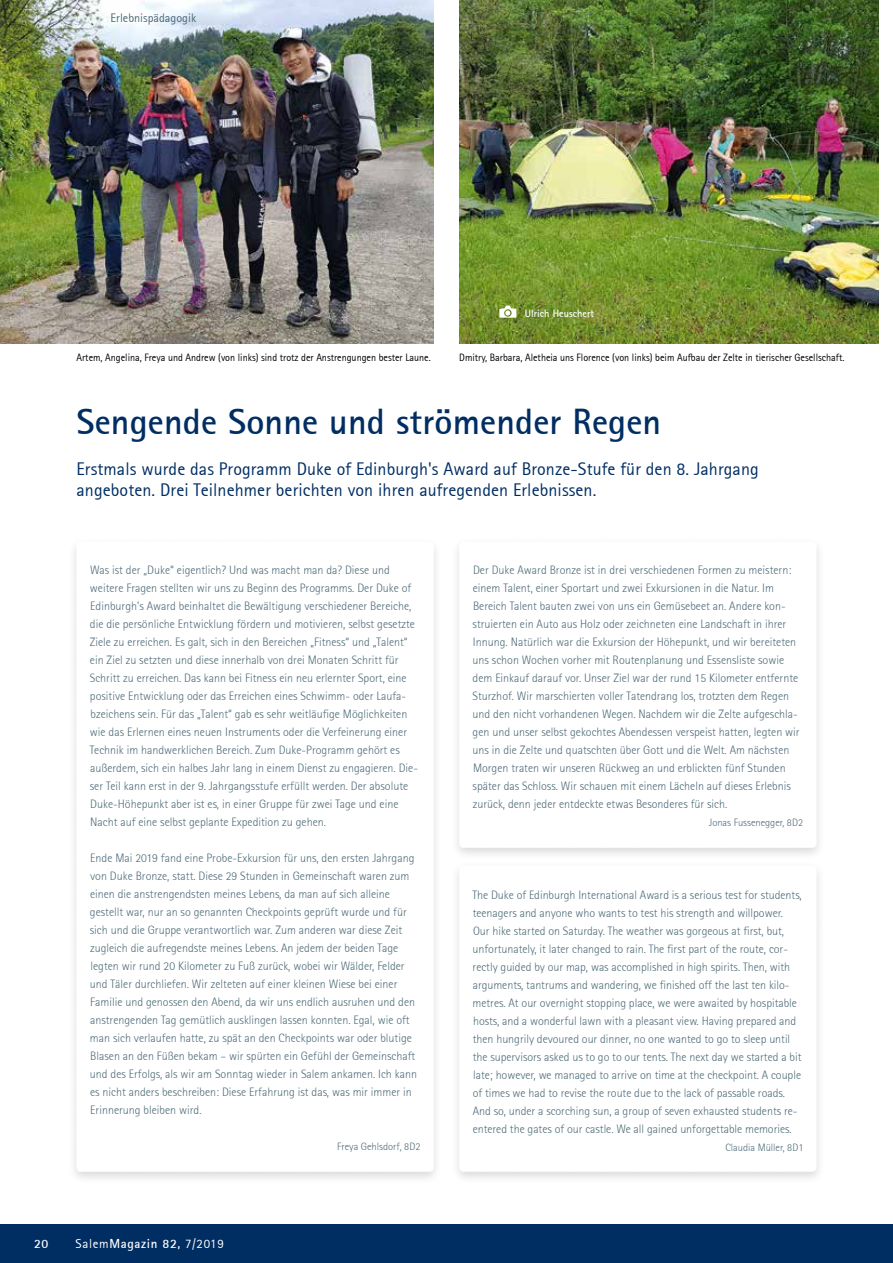
<style>
.page{position:relative;width:893px;height:1263px;background:#fff}
.page>*{position:absolute;margin:0;border:0;box-sizing:border-box;transform-origin:0 0}
.t1{font:700 36px "Rotis Sans Serif";letter-spacing:.005em;color:#002e63}
.t2{font:18px/21px "Rotis Sans Serif";letter-spacing:.005em;color:#002e63}
.t3{font:12.9px "Rotis Sans Serif";letter-spacing:.05em;color:#fff}
.t4{font:700 12.75px "Rotis Sans Serif";color:#fff}
.t5{font:12.15px "Rotis Sans Serif";color:#4d6a77}
.t6{font:300 12px/18px "Rotis Sans Serif";color:#4d6a77}
.t7{font:10.5px "Rotis Sans Serif";color:#000;scale:.96 1}
.t8{font:300 10.5px "Rotis Sans Serif";color:#4d6a77}
.t9{font:700 10.5px "Rotis Sans Serif";color:#fff}
.s1{font-weight:700}
</style>
<div class="page">
<div style="left:0;top:1225px;width:893px;height:38px;background:#002e63"></div>
<img style="left:0;top:0;width:434px;height:344px">
<img style="left:459px;top:0;width:419px;height:344px">
<svg style="left:499px;top:306px;width:17px;height:12px"></svg>
<div style="left:450px;top:537px;width:376px;height:324px;background:#000;opacity:.15"></div>
<svg style="left:459px;top:541px;width:358px;height:307px"></svg>
<div style="left:450px;top:861px;width:376px;height:324px;background:#000;opacity:.15"></div>
<svg style="left:459px;top:865px;width:358px;height:307px"></svg>
<div style="left:67px;top:537px;width:376px;height:648px;background:#000;opacity:.15"></div>
<svg style="left:76px;top:541px;width:358px;height:631px"></svg>
<p class="t5" style="left:111px;top:10px;width:87px">Erlebnispädagogik</p>
<p class="t9" style="left:525px;top:306px;width:71px">Ulrich Heuschert</p>
<p class="t7" style="left:77px;top:351px;width:370px">Artem, Angelina, Freya und Andrew (von links) sind trotz der Anstrengungen bester Laune.</p>
<p class="t7" style="left:459px;top:351px;width:403px">Dmitry, Barbara, Aletheia uns Florence (von links) beim Aufbau der Zelte in tierischer Gesellschaft.</p>
<h1 class="t1" style="left:77px;top:399px;width:586px">Sengende Sonne und strömender Regen</h1>
<h2 class="t2" style="left:77px;top:458px;width:684px">Erstmals wurde das Programm Duke of Edinburgh's Award auf Bronze-Stufe für den 8. Jahrgang angeboten. Drei Teilnehmer berichten von ihren aufregenden Erlebnissen.</h2>
<p class="t6" style="left:90px;top:561px;width:330px">Was ist der „Duke“ eigentlich? Und was macht man da? Diese und weitere Fragen stellten wir uns zu Beginn des Programms. Der Duke of Edinburgh's Award beinhaltet die Bewältigung verschiedener Bereiche, die die persönliche Entwicklung fördern und motivieren, selbst gesetzte Ziele zu erreichen. Es galt, sich in den Bereichen „Fitness“ und „Talent“ ein Ziel zu setzten und diese innerhalb von drei Monaten Schritt für Schritt zu erreichen. Das kann bei Fitness ein neu erlernter Sport, eine positive Entwicklung oder das Erreichen eines Schwimm- oder Laufa&shy;bzeichens sein. Für das „Talent“ gab es sehr weitläufige Möglichkeiten wie das Erlernen eines neuen Instruments oder die Verfeinerung einer Technik im handwerklichen Bereich. Zum Duke-Programm gehört es außerdem, sich ein halbes Jahr lang in einem Dienst zu engagieren. Die&shy;ser Teil kann erst in der 9. Jahrgangsstufe erfüllt werden. Der absolute Duke-Höhepunkt aber ist es, in einer Gruppe für zwei Tage und eine Nacht auf eine selbst geplante Expedition zu gehen.</p>
<p class="t6" style="left:90px;top:849px;width:329px">Ende Mai 2019 fand eine Probe-Exkursion für uns, den ersten Jahrgang von Duke Bronze, statt. Diese 29 Stunden in Gemeinschaft waren zum einen die anstrengendsten meines Lebens, da man auf sich alleine gestellt war, nur an so genannten Checkpoints geprüft wurde und für sich und die Gruppe verantwortlich war. Zum anderen war diese Zeit zugleich die aufregendste meines Lebens. An jedem der beiden Tage legten wir rund 20 Kilometer zu Fuß zurück, wobei wir Wälder, Felder und Täler durchliefen. Wir zelteten auf einer kleinen Wiese bei einer Familie und genossen den Abend, da wir uns endlich ausruhen und den anstrengenden Tag gemütlich ausklingen lassen konnten. Egal, wie oft man sich verlaufen hatte, zu spät an den Checkpoints war oder blutige Blasen an den Füßen bekam – wir spürten ein Gefühl der Gemeinschaft und des Erfolgs, als wir am Sonntag wieder in Salem ankamen. Ich kann es nicht anders beschreiben: Diese Erfahrung ist das, was mir immer in Erinnerung bleiben wird.</p>
<p class="t8" style="left:337px;top:1140px;width:85px">Freya Gehlsdorf, 8D2</p>
<p class="t4" style="left:34px;top:1236px;width:16px">20</p>
<p class="t3" style="left:76px;top:1236px;width:150px">Salem<span class="s1">Magazin 82,</span> 7/2019</p>
<p class="t6" style="left:473px;top:561px;width:329px">Der Duke Award Bronze ist in drei verschiedenen Formen zu meistern: einem Talent, einer Sportart und zwei Exkursionen in die Natur. Im Bereich Talent bauten zwei von uns ein Gemüsebeet an. Andere kon&shy;struierten ein Auto aus Holz oder zeichneten eine Landschaft in ihrer Innung. Natürlich war die Exkursion der Höhepunkt, und wir bereiteten uns schon Wochen vorher mit Routenplanung und Essensliste sowie dem Einkauf darauf vor. Unser Ziel war der rund 15 Kilometer entfernte Sturzhof. Wir marschierten voller Tatendrang los, trotzten dem Regen und den nicht vorhandenen Wegen. Nachdem wir die Zelte aufgeschla&shy;gen und unser selbst gekochtes Abendessen verspeist hatten, legten wir uns in die Zelte und quatschten über Gott und die Welt. Am nächsten Morgen traten wir unseren Rückweg an und erblickten fünf Stunden später das Schloss. Wir schauen mit einem Lächeln auf dieses Erlebnis zurück, denn jeder entdeckte etwas Besonderes für sich.</p>
<p class="t8" style="left:709px;top:816px;width:96px">Jonas Fussenegger, 8D2</p>
<p class="t6" style="left:473px;top:886px;width:331px">The Duke of Edinburgh International Award is a serious test for students, teenagers and anyone who wants to test his strength and willpower.<br>Our hike started on Saturday. The weather was gorgeous at first, but, unfortunately, it later changed to rain. The first part of the route, cor&shy;rectly guided by our map, was accomplished in high spirits. Then, with arguments, tantrums and wandering, we finished off the last ten kilo&shy;metres. At our overnight stopping place, we were awaited by hospitable hosts, and a wonderful lawn with a pleasant view. Having prepared and then hungrily devoured our dinner, no one wanted to go to sleep until the supervisors asked us to go to our tents. The next day we started a bit late; however, we managed to arrive on time at the checkpoint. A couple of times we had to revise the route due to the lack of passable roads.<br>And so, under a scorching sun, a group of seven exhausted students re&shy;entered the gates of our castle. We all gained unforgettable memories.</p>
<p class="t8" style="left:725px;top:1142px;width:79px">Claudia Müller, 8D1</p>
</div>
